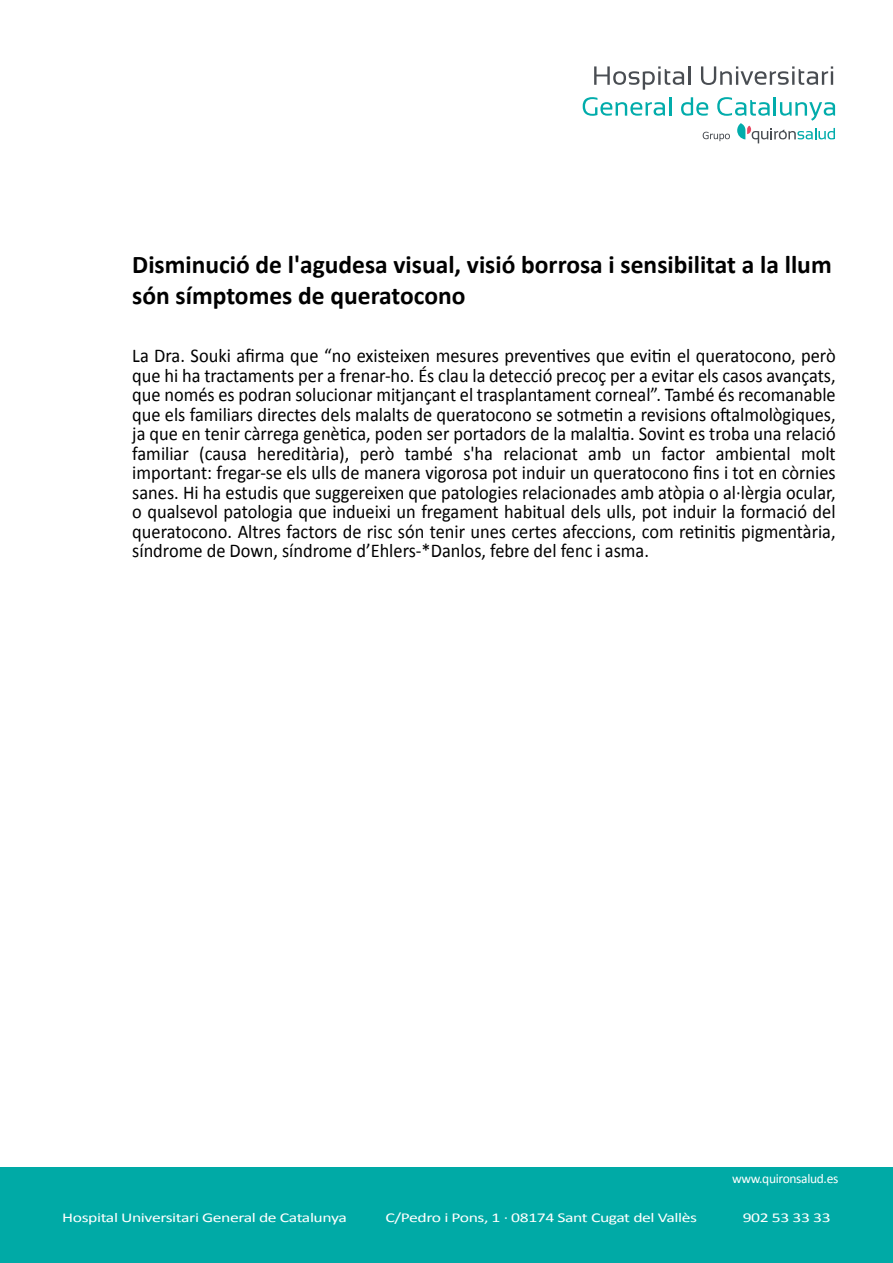
<style>
.page{position:relative;width:893px;height:1263px;background:#fff}
.page>*{position:absolute;margin:0;border:0;box-sizing:border-box;transform-origin:0 0}
.t1{font:700 25.5px/31.5px "Calibri";color:#000}
.t2{font:19.5px/19.5px "Calibri";color:#000;text-align:justify;scale:.94 1}
.t3{font:13.5px "Calibri";letter-spacing:-.025em;color:#fff;scale:1.31 1}
.t4{font:13.5px "Calibri";letter-spacing:-.025em;color:#fff}
</style>
<div class="page">
<div style="left:0;top:1167px;width:893px;height:96px;background:#00aaa6"></div>
<svg style="left:594px;top:66px;width:96px;height:24px"></svg>
<svg style="left:701px;top:66px;width:132px;height:19px"></svg>
<svg style="left:583px;top:97px;width:88px;height:19px"></svg>
<svg style="left:681px;top:97px;width:154px;height:46px"></svg>
<h1 class="t1" style="left:132px;top:249px;width:701px">Disminució de l'agudesa visual, visió borrosa i sensibilitat a la llum són símptomes de queratocono</h1>
<p class="t2" style="left:132px;top:346px;width:750px">La Dra. Souki afirma que “no existeixen mesures preventives que evitin el queratocono, però que hi ha tractaments per a frenar-ho. És clau la detecció precoç per a evitar els casos avançats, que només es podran solucionar mitjançant el trasplantament corneal”. També és recomanable que els familiars directes dels malalts de queratocono se sotmetin a revisions oftalmològiques, ja que en tenir càrrega genètica, poden ser portadors de la malaltia. Sovint es troba una relació familiar (causa hereditària), però també s'ha relacionat amb un factor ambiental molt important: fregar-se els ulls de manera vigorosa pot induir un queratocono fins i tot en còrnies sanes. Hi ha estudis que suggereixen que patologies relacionades amb atòpia o al·lèrgia ocular, o qualsevol patologia que indueixi un fregament habitual dels ulls, pot induir la formació del queratocono. Altres factors de risc són tenir unes certes afeccions, com retinitis pigmentària, síndrome de Down, síndrome d’Ehlers-*Danlos, febre del fenc i asma.</p>
<p class="t4" style="left:732px;top:1170px;width:108px">www.quironsalud.es</p>
<p class="t3" style="left:62px;top:1209px;width:219px">Hospital Universitari General de Catalunya</p>
<p class="t3" style="left:385px;top:1209px;width:239px">C/Pedro i Pons, 1 · 08174 Sant Cugat del Vallès</p>
<p class="t3" style="left:743px;top:1209px;width:69px">902 53 33 33</p>
</div>
